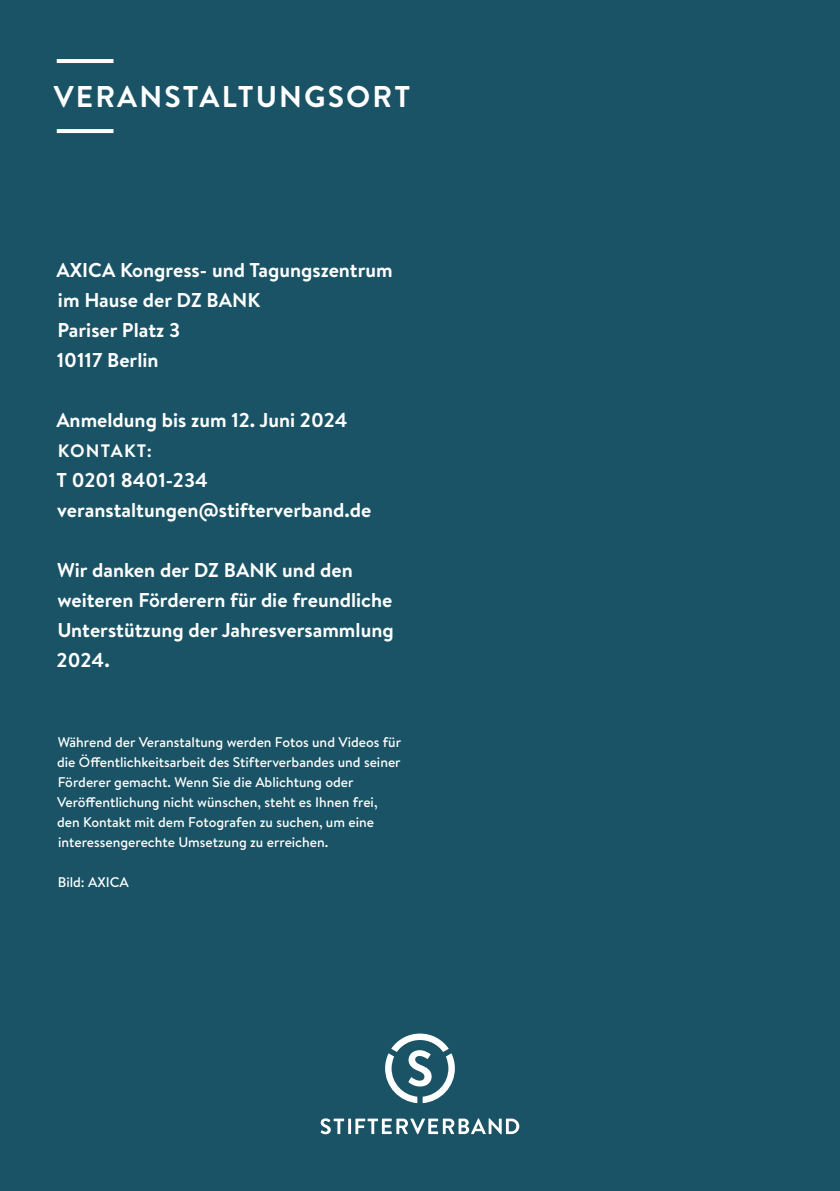
<style>
.page{position:relative;width:840px;height:1191px;background:#fff}
.page>*{position:absolute;margin:0;border:0;box-sizing:border-box;transform-origin:0 0}
.t1{font:700 30px "Brandon Text";letter-spacing:.07em;color:#fff}
.t2{font:700 20px/30px "Brandon Text";color:#fff}
.t3{font:700 18px "Brandon Text";letter-spacing:.07em;color:#fff}
.t4{font:500 14px/20px "Brandon Text";color:#fff}
</style>
<div class="page">
<div style="left:0;top:0;width:839px;height:1191px;background:#195365"></div>
<hr style="left:57px;top:59px;width:56px;height:4px;background:#fff">
<svg style="left:57px;top:129px;width:56px;height:4px"></svg>
<svg style="left:320px;top:1118px;width:24px;height:16px"></svg>
<hr style="left:348px;top:1118px;width:3px;height:16px;background:#fff">
<svg style="left:355px;top:1118px;width:164px;height:16px"></svg>
<svg style="left:385px;top:1033px;width:69px;height:70px"></svg>
<h1 class="t1" style="left:54px;top:75px;width:358px">VERANSTALTUNGSORT</h1>
<h2 class="t2" style="left:56px;top:254px;width:337px">AXICA Kongress- und Tagungszentrum im Hause der DZ BANK<br>Pariser Platz 3<br>10117 Berlin</h2>
<h2 class="t2" style="left:56px;top:404px;width:293px">Anmeldung bis zum 12. Juni 2024</h2>
<p class="t3" style="left:58px;top:438px;width:95px">KONTAKT:</p>
<h2 class="t2" style="left:56px;top:464px;width:316px">T 0201 8401-234 veranstaltungen@stifterverband.de</h2>
<h2 class="t2" style="left:57px;top:554px;width:338px">Wir danken der DZ BANK und den weiteren Förderern für die freundliche<br>Unterstützung der Jahresversammlung<br>2024.</h2>
<p class="t4" style="left:57px;top:732px;width:345px">Während der Veranstaltung werden Fotos und Videos für die Öffentlichkeitsarbeit des Stifterverbandes und seiner Förderer gemacht. Wenn Sie die Ablichtung oder Veröffentlichung nicht wünschen, steht es Ihnen frei, den Kontakt mit dem Fotografen zu suchen, um eine interessengerechte Umsetzung zu erreichen.</p>
<p class="t4" style="left:58px;top:872px;width:72px">Bild: AXICA</p>
</div>
